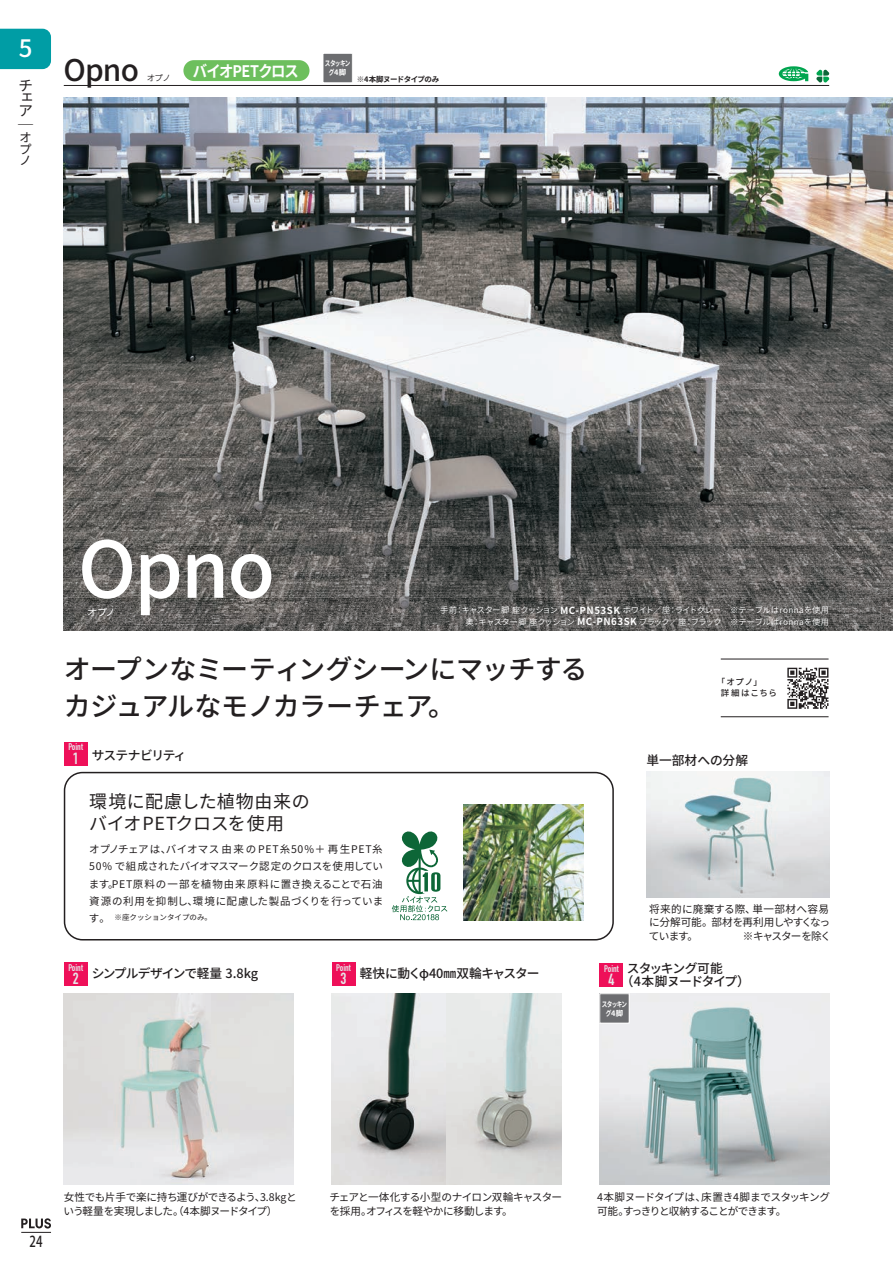
<style>
.page{position:relative;width:893px;height:1263px;background:#fff}
.page>*{position:absolute;margin:0;border:0;box-sizing:border-box;transform-origin:0 0}
.t1{font:500 77.7px "Source Han Sans";color:#fff}
.t2{font:500 29.7px "Source Han Sans";color:#231f20}
.t3{font:500 27px/37.2px "Source Han Sans";letter-spacing:-.025em;color:#231f20}
.t4{font:500 24px "Source Han Sans";color:#fff}
.t5{font:18px/22.8px "Source Han Sans";letter-spacing:.03em;color:#231f20}
.t6{font:700 15.9px "Source Han Sans";letter-spacing:-.06em;color:#fff;scale:.9 1}
.t7{font:15.9px "DIN Engschrift Std";color:#e6e7e9}
.t8{font:15px/12.5px "Source Han Sans";color:#231f20;text-align:justify}
.t9{font:500 15px "Koz Go Pro";color:#231f20;scale:.77 1}
.t10{font:500 12.75px "Source Han Sans";letter-spacing:-.045em;color:#231f20}
.t11{font:500 12.75px "Source Han Sans";letter-spacing:-.065em;color:#231f20}
.t12{font:500 12.75px "Source Han Sans";letter-spacing:-.08em;color:#231f20}
.t13{font:500 12.75px "Source Han Sans";letter-spacing:-.07em;color:#231f20}
.t14{font:500 12.75px "Source Han Sans";color:#231f20}
.t15{font:12.75px/11.6px "Source Han Sans";color:#231f20;text-align:justify}
.t16{font:10.65px/13.8px "Source Han Sans";letter-spacing:-.055em;color:#231f20}
.t17{font:10.65px/13.8px "Source Han Sans";letter-spacing:-.075em;color:#231f20}
.t18{font:10.65px "Source Han Sans";letter-spacing:-.095em;color:#231f20}
.t19{font:10.5px/17.2px "Source Han Sans";letter-spacing:.025em;color:#231f20}
.t20{font:9.9px "Source Han Sans";color:#fff}
.t21{font:9.6px "DIN Engschrift Std";color:#e6e7e9}
.t22{font:500 8.55px/11.7px "Source Han Sans";letter-spacing:.085em;color:#231f20}
.t23{font:8.55px "Source Han Sans";color:#231f20}
.t24{font:8.25px/11.7px "Source Han Sans";letter-spacing:-.02em;color:#fff;text-align:right}
.t25{font:700 7.5px/9px "Source Han Sans";letter-spacing:-.08em;color:#fff;text-align:center;scale:.75 1}
.t26{font:7.5px "Source Han Sans";color:#231f20}
.t27{font:700 7.5px "Source Han Sans";letter-spacing:-.065em;color:#231f20}
.s1{font-weight:700;font-size:9.75px}
.s2{font-family:"DIN Engschrift Std";font-weight:400;font-size:9.6px;color:#e6e7e9}
</style>
<div class="page">
<img style="left:64px;top:98px;width:829px;height:532px">
<hr style="left:64px;top:85px;width:765px;height:1px;background:#231f20">
<div style="left:323px;top:53px;width:29px;height:30px;background:#6c6d70"></div>
<div style="left:323px;top:53px;width:30px;height:30px;border:1px solid #fff"></div>
<img style="left:64px;top:993px;width:229px;height:192px">
<img style="left:600px;top:993px;width:229px;height:192px">
<img style="left:646px;top:772px;width:183px;height:125px">
<img style="left:332px;top:993px;width:114px;height:192px">
<svg style="left:446px;top:993px;width:115px;height:192px;background:#d4d7d5"></svg>
<div style="left:600px;top:994px;width:29px;height:29px;background:#6c6d70"></div>
<div style="left:600px;top:963px;width:23px;height:24px;background:#ee1059"></div>
<div style="left:64px;top:962px;width:24px;height:24px;background:#ee1059"></div>
<div style="left:332px;top:962px;width:23px;height:24px;background:#ee1059"></div>
<div style="left:64px;top:742px;width:24px;height:24px;background:#ee1059"></div>
<svg style="left:779px;top:66px;width:29px;height:15px"></svg>
<svg style="left:816px;top:69px;width:14px;height:14px"></svg>
<div style="left:64px;top:772px;width:550px;height:168px;border:2px solid #231f20;border-radius:18px"></div>
<img style="left:463px;top:805px;width:121px;height:116px">
<svg style="left:392px;top:831px;width:55px;height:89px"></svg>
<svg style="left:787px;top:668px;width:41px;height:41px"></svg>
<hr style="left:721px;top:716px;width:107px;height:1px;background:#231f20">
<hr style="left:721px;top:659px;width:107px;height:1px;background:#231f20">
<div style="left:183px;top:60px;width:126px;height:21px;background:#6dbf5d;border-radius:10px"></div>
<div style="left:0;top:29px;width:51px;height:40px;background:#009da5"></div>
<hr style="left:21px;top:1232px;width:30px;height:1px;background:#231f20">
<svg style="left:21px;top:1218px;width:30px;height:10px"></svg>
<h3 class="t4" style="left:19px;top:35px;width:15px">5</h3>
<h3 class="t8" style="left:18px;top:79px;width:15px">チェア</h3>
<h3 class="t8" style="left:18px;top:118px;width:16px">─</h3>
<p class="t15" style="left:19px;top:132px;width:14px">オプノ</p>
<h2 class="t2" style="left:63px;top:53px;width:77px">Opno</h2>
<p class="t23" style="left:147px;top:74px;width:26px">オプノ</p>
<h3 class="t6" style="left:193px;top:62px;width:119px">バイオPETクロス</h3>
<p class="t25" style="left:325px;top:59px;width:35px">スタッキング4脚</p>
<p class="t27" style="left:357px;top:75px;width:84px">※4本脚ヌードタイプのみ</p>
<h1 class="t1" style="left:78px;top:525px;width:199px">Opno</h1>
<p class="t20" style="left:87px;top:607px;width:30px">オプノ</p>
<p class="t24" style="left:431px;top:604px;width:399px">　手前：キャスター脚座クッション <span class="s1">MC-PN53SK</span> ホワイト／座：ライトグレー　※テーブルはronnaを使用奥：キャスター脚座クッション <span class="s1">MC-PN63SK</span> ブラック／座：ブラック　※テーブルはronnaを使用</p>
<h3 class="t3" style="left:64px;top:651px;width:525px">オープンなミーティングシーンにマッチするカジュアルなモノカラーチェア。</h3>
<p class="t21" style="left:68px;top:741px;width:16px">Point</p>
<h3 class="t7" style="left:73px;top:749px;width:7px">1</h3>
<p class="t13" style="left:92px;top:748px;width:96px">サステナビリティ</p>
<h3 class="t5" style="left:89px;top:790px;width:222px">環境に配慮した植物由来のバイオPETクロスを使用</h3>
<p class="t19" style="left:89px;top:841px;width:296px">オプノチェアは、バイオマス由来の PET⽷50%＋再⽣PET⽷<br>50% で組成されたバイオマスマーク認定のクロスを使⽤しています。PET原料の⼀部を植物由来原料に置き換えることで⽯油資源の利⽤ を抑制し、環境に配慮した製品づくりを⾏っています。</p>
<p class="t26" style="left:115px;top:913px;width:107px">※座クッションタイプのみ。　</p>
<p class="t22" style="left:721px;top:676px;width:57px;text-indent:-4px">「オプノ」<br>詳細はこちら</p>
<p class="t14" style="left:646px;top:753px;width:103px">単一部材への分解</p>
<p class="t16" style="left:649px;top:902px;width:183px;text-align:justify">将来的に廃棄する際、単一部材へ容易に分解可能。部材を再利用しやすくなっています。</p>
<p class="t18" style="left:743px;top:930px;width:90px">※キャスターを除く</p>
<p class="t11" style="left:604px;top:961px;width:120px"><span class="s2">Point</span> スタッキング可能</p>
<p class="t21" style="left:68px;top:962px;width:16px">Point</p>
<p class="t10" style="left:92px;top:966px;width:168px">シンプルデザインで軽量 3.8kg</p>
<h3 class="t7" style="left:341px;top:969px;width:7px">3</h3>
<p class="t21" style="left:336px;top:962px;width:16px">Point</p>
<p class="t10" style="left:360px;top:966px;width:181px">軽快に動くφ40㎜双輪キャスター</p>
<h3 class="t7" style="left:73px;top:969px;width:7px">2</h3>
<p class="t12" style="left:621px;top:974px;width:131px">（4本脚ヌードタイプ）</p>
<h3 class="t7" style="left:608px;top:970px;width:7px">4</h3>
<p class="t25" style="left:602px;top:1000px;width:35px">スタッキング4脚</p>
<h3 class="t9" style="left:30px;top:1232px;width:18px">24</h3>
<p class="t16" style="left:64px;top:1190px;width:235px">女性でも片手で楽に持ち運びができるよう、3.8kgという軽量を実現しました。（4本脚ヌードタイプ）</p>
<p class="t17" style="left:597px;top:1190px;width:234px">4本脚ヌードタイプは、床置き4脚までスタッキング可能。すっきりと収納することができます。</p>
<p class="t16" style="left:330px;top:1190px;width:234px">チェアと一体化する小型のナイロン双輪キャスターを採用。オフィスを軽やかに移動します。</p>
</div>
